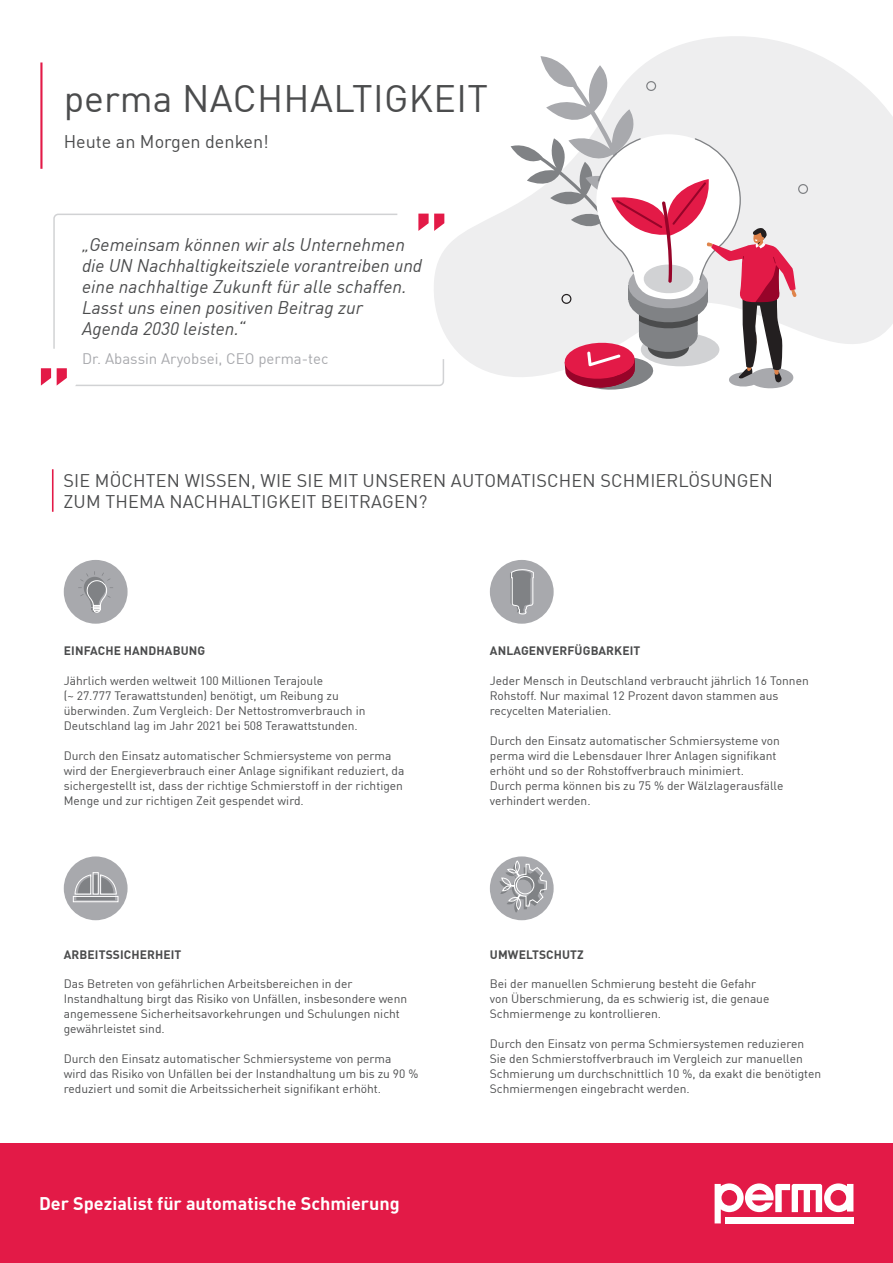
<style>
.page{position:relative;width:893px;height:1263px;background:#fff}
.page>*{position:absolute;margin:0;border:0;box-sizing:border-box;transform-origin:0 0}
.t1{font:37.5px "DIN Pro";letter-spacing:.01em;color:#4b4c4d}
.t2{font:italic 18px/21px "DIN Pro";color:#4b4c4d}
.t3{font:18px/21px "DIN Pro";letter-spacing:.01em;color:#4b4c4d}
.t4{font:700 18px "DIN Pro";color:#fff}
.t5{font:15px "DIN Pro";color:#a8a9ad}
.t6{font:12px/15px "DIN Pro";color:#4b4c4d}
.t7{font:700 12px "DIN Pro";letter-spacing:.01em;color:#4b4c4d}
</style>
<div class="page">
<hr style="left:40px;top:62px;width:3px;height:107px;background:#e31a47">
<svg style="left:445px;top:36px;width:448px;height:341px;fill:#eeeeef"></svg>
<svg style="left:511px;top:56px;width:297px;height:334px"></svg>
<div style="left:0;top:1144px;width:893px;height:119px;background:#e31a47"></div>
<svg style="left:715px;top:1183px;width:138px;height:40px"></svg>
<div style="left:64px;top:560px;width:64px;height:64px;background:#a8a9ad;border-radius:50%"></div>
<svg style="left:78px;top:571px;width:35px;height:42px"></svg>
<div style="left:490px;top:560px;width:64px;height:64px;background:#a8a9ad;border-radius:50%"></div>
<svg style="left:510px;top:569px;width:24px;height:45px"></svg>
<div style="left:64px;top:856px;width:64px;height:64px;background:#a8a9ad;border-radius:50%"></div>
<svg style="left:73px;top:872px;width:45px;height:30px"></svg>
<div style="left:490px;top:856px;width:64px;height:64px;background:#a8a9ad;border-radius:50%"></div>
<svg style="left:499px;top:861px;width:48px;height:52px"></svg>
<svg style="left:53px;top:213px;width:392px;height:173px"></svg>
<div style="left:31px;top:351px;width:45px;height:46px;background:#fff;border-radius:50%"></div>
<div style="left:29px;top:349px;width:49px;height:51px;border:4px solid #fff;border-radius:50%"></div>
<svg style="left:41px;top:368px;width:26px;height:18px"></svg>
<svg style="left:418px;top:214px;width:26px;height:17px"></svg>
<hr style="left:52px;top:469px;width:2px;height:43px;background:#e31a47">
<h1 class="t1" style="left:64px;top:70px;width:426px">perma NACHHALTIGKEIT</h1>
<h2 class="t3" style="left:64px;top:130px;width:207px">Heute an Morgen denken!</h2>
<h2 class="t2" style="left:82px;top:233px;width:342px">„Gemeinsam können wir als Unternehmen die UN Nachhaltigkeitsziele vorantreiben und eine nachhaltige Zukunft für alle schaffen.<br>Lasst uns einen positiven Beitrag zur Agenda 2030 leisten.“</h2>
<p class="t5" style="left:82px;top:347px;width:248px">Dr. Abassin Aryobsei, CEO perma-tec</p>
<h2 class="t3" style="left:63px;top:469px;width:711px">SIE MÖCHTEN WISSEN, WIE SIE MIT UNSEREN AUTOMATISCHEN SCHMIERLÖSUNGEN<br>ZUM THEMA NACHHALTIGKEIT BEITRAGEN?</h2>
<p class="t7" style="left:64px;top:641px;width:143px">EINFACHE HANDHABUNG</p>
<p class="t7" style="left:490px;top:641px;width:152px">ANLAGENVERFÜGBARKEIT</p>
<p class="t6" style="left:490px;top:672px;width:320px">Jeder Mensch in Deutschland verbraucht jährlich 16 Tonnen<br>Rohstoff. Nur maximal 12 Prozent davon stammen aus recycelten Materialien.</p>
<p class="t6" style="left:490px;top:732px;width:295px">Durch den Einsatz automatischer Schmiersysteme von perma wird die Lebensdauer Ihrer Anlagen signifikant erhöht und so der Rohstoffverbrauch minimiert.<br>Durch perma können bis zu 75 % der Wälzlagerausfälle verhindert werden.</p>
<p class="t6" style="left:64px;top:672px;width:303px">Jährlich werden weltweit 100 Millionen Terajoule<br>(~ 27.777 Terawattstunden) benötigt, um Reibung zu überwinden. Zum Vergleich: Der Nettostromverbrauch in Deutschland lag im Jahr 2021 bei 508 Terawattstunden.</p>
<p class="t6" style="left:64px;top:747px;width:342px">Durch den Einsatz automatischer Schmiersysteme von perma wird der Energieverbrauch einer Anlage signifikant reduziert, da sichergestellt ist, dass der richtige Schmierstoff in der richtigen Menge und zur richtigen Zeit gespendet wird.</p>
<p class="t7" style="left:64px;top:945px;width:119px">ARBEITSSICHERHEIT</p>
<p class="t7" style="left:490px;top:945px;width:95px">UMWELTSCHUTZ</p>
<p class="t6" style="left:64px;top:975px;width:345px">Das Betreten von gefährlichen Arbeitsbereichen in der Instandhaltung birgt das Risiko von Unfällen, insbesondere wenn angemessene Sicherheitsavorkehrungen und Schulungen nicht gewährleistet sind.</p>
<p class="t6" style="left:64px;top:1050px;width:356px">Durch den Einsatz automatischer Schmiersysteme von perma<br>wird das Risiko von Unfällen bei der Instandhaltung um bis zu 90 % reduziert und somit die Arbeitssicherheit signifikant erhöht.</p>
<h2 class="t4" style="left:39px;top:1190px;width:362px">Der Spezialist für automatische Schmierung</h2>
<p class="t6" style="left:490px;top:975px;width:281px">Bei der manuellen Schmierung besteht die Gefahr von Überschmierung, da es schwierig ist, die genaue<br>Schmiermenge zu kontrollieren.</p>
<p class="t6" style="left:490px;top:1035px;width:333px">Durch den Einsatz von perma Schmiersystemen reduzieren Sie den Schmierstoffverbrauch im Vergleich zur manuellen Schmierung um durchschnittlich 10 %, da exakt die benötigten Schmiermengen eingebracht werden.</p>
</div>
